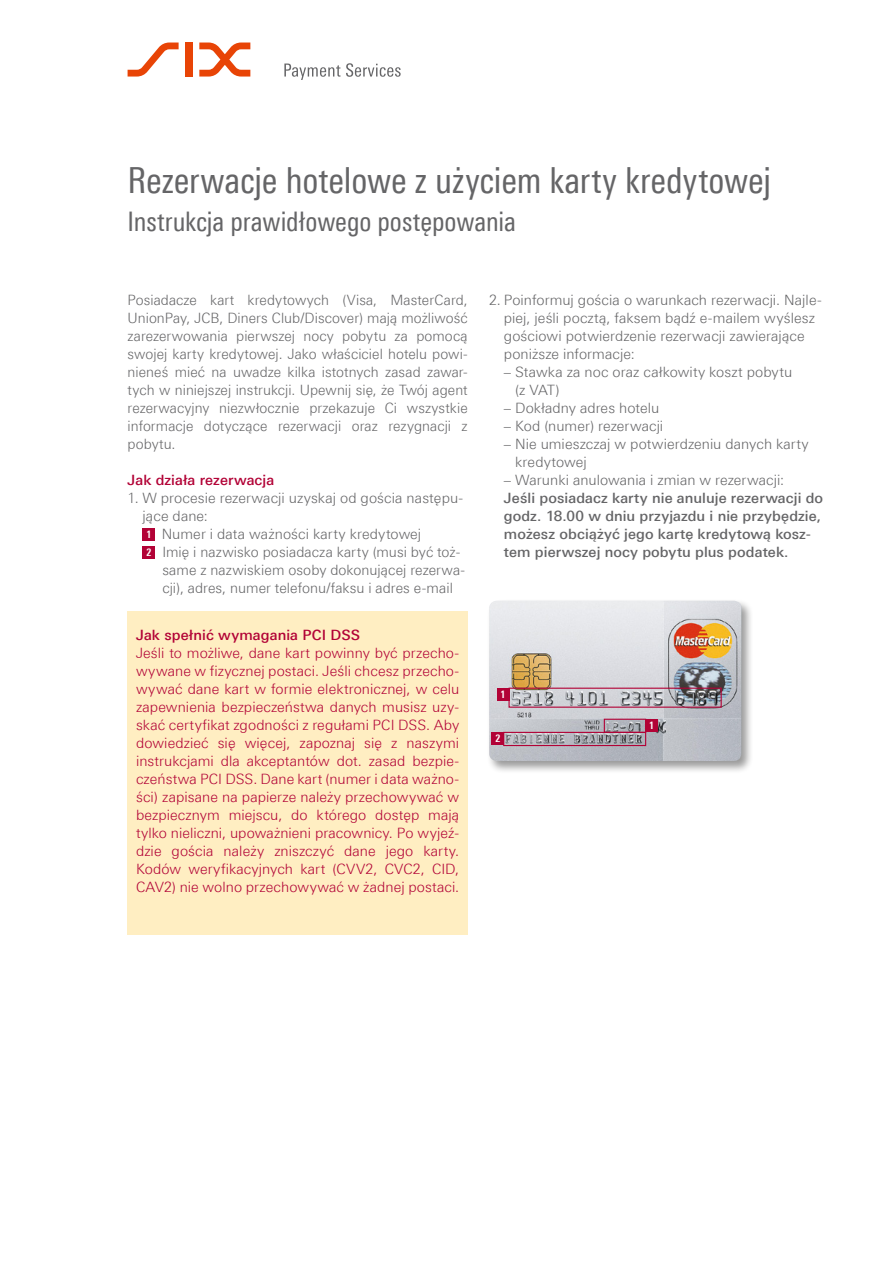
<style>
.page{position:relative;width:893px;height:1263px;background:#fff}
.page>*{position:absolute;margin:0;border:0;box-sizing:border-box;transform-origin:0 0}
.t1{font:36px "Linotype Univers 420 Cn";letter-spacing:-.005em;color:#656567}
.t2{font:27px "Linotype Univers 420 Cn";letter-spacing:-.005em;color:#656567}
.t3{font:300 14.25px/18px "Linotype Univers 330";letter-spacing:.005em;color:#656567}
.t4{font:300 14.25px/18px "Linotype Univers 330";letter-spacing:.005em;color:#b20236;text-align:justify}
.t5{font:500 14.25px/18px "Linotype Univers 530";letter-spacing:.01em;color:#656567}
.t6{font:500 14.25px "Linotype Univers 530";letter-spacing:.01em;color:#b20236}
.t7{font:700 10.5px "Linotype Univers 620 Cn";color:#fff}
.s1{font-family:"Linotype Univers 620 Cn";font-weight:700;font-size:10.5px;color:#fff}
</style>
<div class="page">
<div style="left:142px;top:528px;width:13px;height:12px;background:#b20236"></div>
<div style="left:142px;top:546px;width:13px;height:12px;background:#b20236"></div>
<div style="left:128px;top:612px;width:340px;height:323px;background:#ffeec2"></div>
<div style="left:487px;top:598px;width:267px;height:176px;background:#000;opacity:.4"></div>
<img style="left:489px;top:600px;width:252px;height:161px">
<div style="left:508px;top:688px;width:214px;height:20px;border:1px solid #b20236"></div>
<div style="left:503px;top:732px;width:143px;height:14px;border:1px solid #b20236"></div>
<div style="left:604px;top:719px;width:42px;height:14px;border:1px solid #b20236"></div>
<div style="left:497px;top:688px;width:12px;height:12px;background:#b20236"></div>
<div style="left:645px;top:719px;width:13px;height:12px;background:#b20236"></div>
<div style="left:491px;top:732px;width:13px;height:12px;background:#b20236"></div>
<svg style="left:128px;top:43px;width:51px;height:34px"></svg>
<div style="left:185px;top:43px;width:8px;height:34px;background:#e84406"></div>
<svg style="left:199px;top:43px;width:51px;height:34px"></svg>
<svg style="left:284px;top:63px;width:117px;height:17px"></svg>
<h1 class="t1" style="left:128px;top:159px;width:645px">Rezerwacje hotelowe z użyciem karty kredytowej</h1>
<h2 class="t2" style="left:128px;top:205px;width:390px">Instrukcja prawidłowego postępowania</h2>
<p class="t3" style="left:128px;top:291px;width:342px;text-align:justify">Posiadacze kart kredytowych (Visa, MasterCard, UnionPay, JCB, Diners Club/Discover) mają możliwość zarezerwowania pierwszej nocy pobytu za pomocą swojej karty kredytowej. Jako właściciel hotelu powi&shy;nieneś mieć na uwadze kilka istotnych zasad zawar&shy;tych w niniejszej instrukcji. Upewnij się, że Twój agent rezerwacyjny niezwłocznie przekazuje Ci wszystkie informacje dotyczące rezerwacji oraz rezygnacji z pobytu.</p>
<p class="t6" style="left:128px;top:471px;width:148px">Jak działa rezerwacja</p>
<p class="t3" style="left:128px;top:489px;width:337px">1. W procesie rezerwacji uzyskaj od gościa następu-</p>
<p class="t3" style="left:142px;top:507px;width:67px">jące dane:</p>
<p class="t3" style="left:146px;top:525px;width:276px"><span class="s1">1</span> Numer i data ważności karty kredytowej</p>
<p class="t3" style="left:146px;top:543px;width:316px"><span class="s1">2</span> Imię i nazwisko posiadacza karty (musi być toż-</p>
<p class="t3" style="left:162px;top:561px;width:304px">same z nazwiskiem osoby dokonującej rezerwa-</p>
<p class="t3" style="left:162px;top:579px;width:292px">cji), adres, numer telefonu/faksu i adres e-mail</p>
<p class="t6" style="left:136px;top:626px;width:226px">Jak spełnić wymagania PCI DSS</p>
<p class="t4" style="left:136px;top:644px;width:325px">Jeśli to możliwe, dane kart powinny być przecho&shy;wywane w fizycznej postaci. Jeśli chcesz przecho&shy;wywać dane kart w formie elektronicznej, w celu zapewnienia bezpieczeństwa danych musisz uzy&shy;skać certyfikat zgodności z regułami PCI DSS. Aby dowiedzieć się więcej, zapoznaj się z naszymi instrukcjami dla akceptantów dot. zasad bezpie&shy;czeństwa PCI DSS. Dane kart (numer i data ważno&shy;ści) zapisane na papierze należy przechowywać w bezpiecznym miejscu, do którego dostęp mają tylko nieliczni, upoważnieni pracownicy. Po wyjeź&shy;dzie gościa należy zniszczyć dane jego karty.<br>Kodów weryfikacyjnych kart (CVV2, CVC2, CID, CAV2) nie wolno przechowywać w żadnej postaci.</p>
<p class="t3" style="left:504px;top:291px;width:319px;text-indent:-15px">2. Poinformuj gościa o warunkach rezerwacji. Najle&shy;piej, jeśli pocztą, faksem bądź e-mailem wyślesz gościowi potwierdzenie rezerwacji zawierające poniższe informacje:</p>
<p class="t3" style="left:515px;top:363px;width:279px;text-indent:-11px">– Stawka za noc oraz całkowity koszt pobytu (z VAT)</p>
<p class="t3" style="left:504px;top:399px;width:157px">– Dokładny adres hotelu</p>
<p class="t3" style="left:504px;top:417px;width:161px">– Kod (numer) rezerwacji</p>
<p class="t3" style="left:515px;top:435px;width:295px;text-indent:-11px">– Nie umieszczaj w potwierdzeniu danych karty kredytowej</p>
<p class="t3" style="left:504px;top:471px;width:282px">– Warunki anulowania i zmian w rezerwacji:</p>
<p class="t5" style="left:504px;top:489px;width:321px">Jeśli posiadacz karty nie anuluje rezerwacji do godz. 18.00 w dniu przyjazdu i nie przybędzie, możesz obciążyć jego kartę kredytową kosz&shy;tem pierwszej nocy pobytu plus podatek.</p>
<p class="t7" style="left:501px;top:688px;width:6px">1</p>
<p class="t7" style="left:495px;top:732px;width:6px">2</p>
<p class="t7" style="left:649px;top:719px;width:6px">1</p>
</div>
